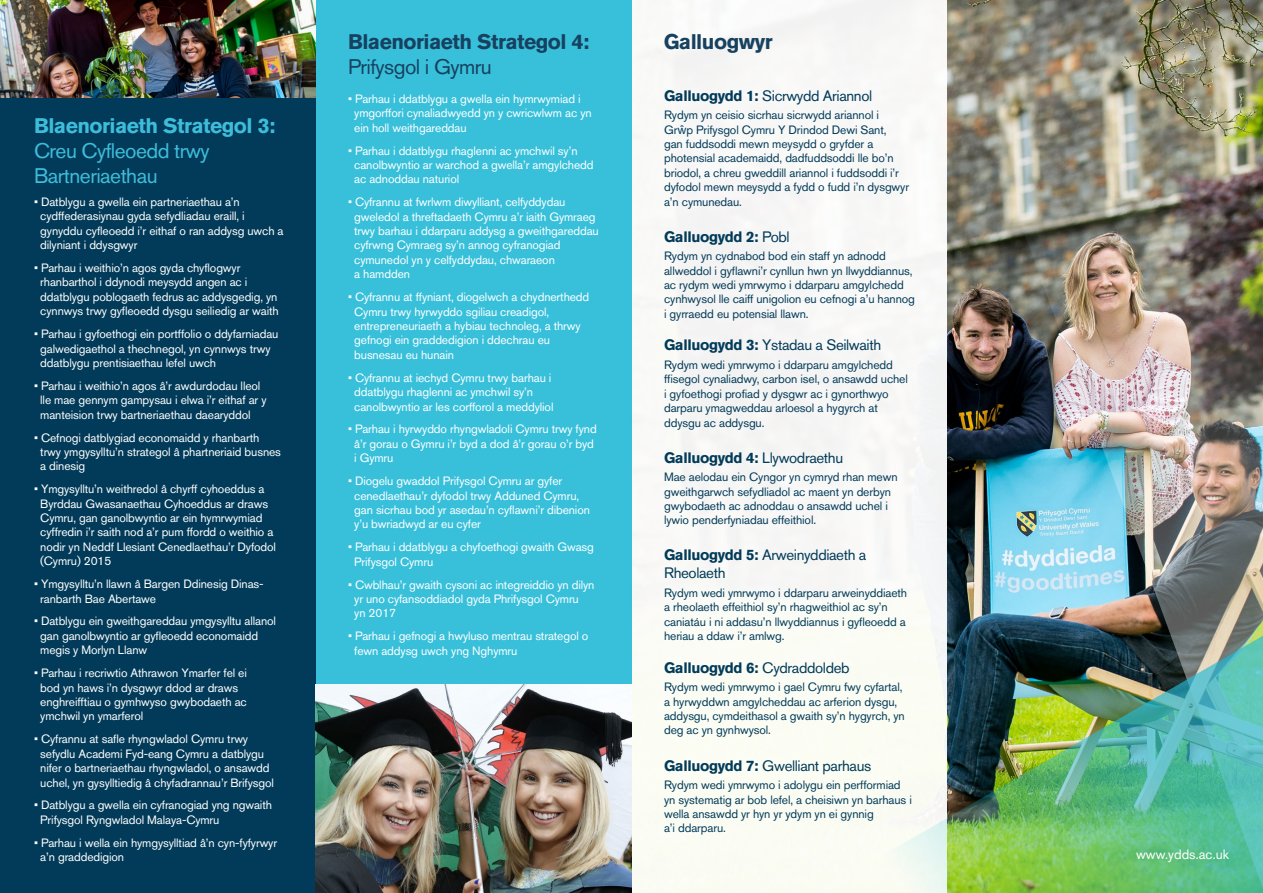
<style>
.page{position:relative;width:1263px;height:893px;background:#fff}
.page>*{position:absolute;margin:0;border:0;box-sizing:border-box;transform-origin:0 0}
.t1{font:700 21px "Akzidenz Grotesk BQ";letter-spacing:-.025em;color:#17415f}
.t2{font:21px/25.2px "Akzidenz Grotesk BQ";letter-spacing:-.025em;color:#3ebdda}
.t3{font:700 21px "Akzidenz Grotesk BQ";letter-spacing:-.025em;color:#3ebdda}
.t4{font:21px "Akzidenz Grotesk BQ";letter-spacing:-.025em;color:#17415f}
.t5{font:15px/18px "Akzidenz Grotesk BQ";letter-spacing:-.025em;color:#023b59}
.t6{font:700 15px "Akzidenz Grotesk BQ";letter-spacing:-.025em;color:#023b59}
.t7{font:13.5px "Akzidenz Grotesk BQ";color:#fff}
.t8{font:12px/14.4px "Akzidenz Grotesk BQ";letter-spacing:-.01em;color:#fff}
.t9{font:12px/14.4px "Akzidenz Grotesk BQ";letter-spacing:-.01em;color:#023b59}
.s1{font-weight:700}
.s2{font-family:"Helvetica Neue"}
.s3{font-weight:400}
</style>
<div class="page">
<div style="left:631px;top:0;width:316px;height:893px;background:#f9f9f5"></div>
<div style="left:0;top:90px;width:316px;height:803px;background:#023b59"></div>
<div style="left:316px;top:0;width:315px;height:685px;background:#38c0db"></div>
<img style="left:0;top:0;width:316px;height:98px">
<img style="left:316px;top:685px;width:315px;height:208px">
<img style="left:947px;top:23px;width:316px;height:596px">
<img style="left:904px;top:619px;width:359px;height:274px">
<h1 class="t3" style="left:34px;top:113px;width:243px">Blaenoriaeth Strategol 3:</h1>
<h1 class="t2" style="left:34px;top:138px;width:177px">Creu Cyfleoedd trwy<br>Bartneriaethau</h1>
<p class="t8" style="left:40px;top:194px;width:245px;text-indent:-6px">• Datblygu a gwella ein partneriaethau a’n cydffederasiynau gyda sefydliadau eraill, i gynyddu cyfleoedd i’r eithaf o ran addysg uwch a dilyniant i ddysgwyr</p>
<p class="t8" style="left:40px;top:261px;width:240px;text-indent:-6px">• Parhau i weithio’n agos gyda chyflogwyr rhanbarthol i ddynodi meysydd angen ac i ddatblygu poblogaeth fedrus ac addysgedig, yn cynnwys trwy gyfleoedd dysgu seiliedig ar waith</p>
<p class="t8" style="left:40px;top:327px;width:240px;text-indent:-6px">• Parhau i gyfoethogi ein portffolio o ddyfarniadau galwedigaethol a thechnegol, yn cynnwys trwy ddatblygu prentisiaethau lefel uwch</p>
<p class="t8" style="left:40px;top:378px;width:228px;text-indent:-6px">• Parhau i weithio’n agos â’r awdurdodau lleol lle mae gennym gampysau i elwa i’r eithaf ar y manteision trwy bartneriaethau daearyddol</p>
<p class="t8" style="left:40px;top:430px;width:242px;text-indent:-6px">• Cefnogi datblygiad economaidd y rhanbarth trwy ymgysylltu’n strategol â phartneriaid busnes a dinesig</p>
<p class="t8" style="left:40px;top:482px;width:237px;text-indent:-6px">• Ymgysylltu’n weithredol â chyrff cyhoeddus a Byrddau Gwasanaethau Cyhoeddus ar draws Cymru, gan ganolbwyntio ar ein hymrwymiad cyffredin i’r saith nod a’r pum ffordd o weithio a nodir yn Neddf Llesiant Cenedlaethau’r Dyfodol (Cymru) 2015</p>
<p class="t8" style="left:40px;top:577px;width:225px;text-indent:-6px">• Ymgysylltu’n llawn â Bargen Ddinesig Dinas&shy;ranbarth Bae Abertawe</p>
<p class="t8" style="left:40px;top:614px;width:237px;text-indent:-6px">• Datblygu ein gweithgareddau ymgysylltu allanol gan ganolbwyntio ar gyfleoedd economaidd megis y Morlyn Llanw</p>
<p class="t8" style="left:40px;top:666px;width:208px;text-indent:-6px">• Parhau i recriwtio Athrawon Ymarfer fel ei bod yn haws i’n dysgwyr ddod ar draws enghreifftiau o gymhwyso gwybodaeth ac ymchwil yn ymarferol</p>
<p class="t8" style="left:40px;top:732px;width:235px;text-indent:-6px">• Cyfrannu at safle rhyngwladol Cymru trwy sefydlu Academi Fyd-eang Cymru a datblygu nifer o bartneriaethau rhyngwladol, o ansawdd uchel, yn gysylltiedig â chyfadrannau’r Brifysgol</p>
<p class="t8" style="left:40px;top:798px;width:233px;text-indent:-6px">• Datblygu a gwella ein cyfranogiad yng ngwaith<br>Prifysgol Ryngwladol Malaya-Cymru</p>
<p class="t8" style="left:40px;top:835px;width:238px;text-indent:-6px">• Parhau i wella ein hymgysylltiad â’n cyn-fyfyrwyr a’n graddedigion</p>
<h1 class="t1" style="left:348px;top:29px;width:243px">Blaenoriaeth Strategol 4:</h1>
<h1 class="t4" style="left:348px;top:54px;width:145px">Prifysgol i Gymru</h1>
<p class="t8" style="left:354px;top:91px;width:239px;text-indent:-6px">• Parhau i ddatblygu a gwella ein hymrwymiad i ymgorffori cynaliadwyedd yn y cwricwlwm ac yn ein holl weithgareddau</p>
<p class="t8" style="left:354px;top:143px;width:241px;text-indent:-6px">• Parhau i ddatblygu rhaglenni ac ymchwil sy’n canolbwyntio ar warchod a gwella’r amgylchedd ac adnoddau naturiol</p>
<p class="t8" style="left:354px;top:195px;width:246px;text-indent:-6px">• Cyfrannu at fwrlwm diwylliant, celfyddydau gweledol a threftadaeth Cymru a’r iaith Gymraeg trwy barhau i ddarparu addysg a gweithgareddau cyfrwng Cymraeg sy’n annog cyfranogiad cymunedol yn y celfyddydau, chwaraeon<br>a hamdden</p>
<p class="t8" style="left:354px;top:290px;width:237px;text-indent:-6px">• Cyfrannu at ffyniant, diogelwch a chydnerthedd Cymru trwy hyrwyddo sgiliau creadigol, entrepreneuriaeth a hybiau technoleg, a thrwy gefnogi ein graddedigion i ddechrau eu busnesau eu hunain</p>
<p class="t8" style="left:354px;top:370px;width:201px;text-indent:-6px">• Cyfrannu at iechyd Cymru trwy barhau i ddatblygu rhaglenni ac ymchwil sy’n canolbwyntio ar les corfforol a meddyliol</p>
<p class="t8" style="left:354px;top:422px;width:244px;text-indent:-6px">• Parhau i hyrwyddo rhyngwladoli Cymru trwy fynd â’r gorau o Gymru i’r byd a dod â’r gorau o’r byd i Gymru</p>
<p class="t8" style="left:354px;top:474px;width:237px;text-indent:-6px">• Diogelu gwaddol Prifysgol Cymru ar gyfer cenedlaethau’r dyfodol trwy Adduned Cymru, gan sicrhau bod yr asedau’n cyflawni’r dibenion y’u bwriadwyd ar eu cyfer</p>
<p class="t8" style="left:354px;top:540px;width:241px;text-indent:-6px">• Parhau i ddatblygu a chyfoethogi gwaith Gwasg<br>Prifysgol Cymru</p>
<p class="t8" style="left:354px;top:577px;width:242px;text-indent:-6px">• Cwblhau’r gwaith cysoni ac integreiddio yn dilyn yr uno cyfansoddiadol gyda Phrifysgol Cymru<br>yn 2017</p>
<p class="t8" style="left:354px;top:629px;width:236px;text-indent:-6px">• Parhau i gefnogi a hwyluso mentrau strategol o fewn addysg uwch yng Nghymru</p>
<h1 class="t1" style="left:664px;top:29px;width:111px">Galluogwyr</h1>
<p class="t5" style="left:664px;top:86px;width:210px"><span class="s1">Galluogydd 1:</span> Sicrwydd Ariannol</p>
<p class="t9" style="left:664px;top:108px;width:247px">Rydym yn ceisio sicrhau sicrwydd ariannol i Gr<span class="s2">ŵ</span>p Prifysgol Cymru Y Drindod Dewi Sant,<br>gan fuddsoddi mewn meysydd o gryfder a photensial academaidd, dadfuddsoddi lle bo’n briodol, a chreu gweddill ariannol i fuddsoddi i’r dyfodol mewn meysydd a fydd o fudd i’n dysgwyr a’n cymunedau.</p>
<p class="t6" style="left:664px;top:228px;width:127px">Galluogydd 2: <span class="s3">Pobl</span></p>
<p class="t9" style="left:664px;top:249px;width:252px">Rydym yn cydnabod bod ein staff yn adnodd allweddol i gyflawni’r cynllun hwn yn llwyddiannus, ac rydym wedi ymrwymo i ddarparu amgylchedd cynhwysol lle caiff unigolion eu cefnogi a’u hannog i gyrraedd eu potensial llawn.</p>
<p class="t5" style="left:664px;top:336px;width:219px"><span class="s1">Galluogydd 3:</span> Ystadau a Seilwaith</p>
<p class="t9" style="left:664px;top:357px;width:245px">Rydym wedi ymrwymo i ddarparu amgylchedd ffisegol cynaliadwy, carbon isel, o ansawdd uchel i gyfoethogi profiad y dysgwr ac i gynorthwyo darparu ymagweddau arloesol a hygyrch at ddysgu ac addysgu.</p>
<p class="t6" style="left:664px;top:449px;width:181px">Galluogydd 4: <span class="s3">Llywodraethu</span></p>
<p class="t9" style="left:664px;top:470px;width:235px">Mae aelodau ein Cyngor yn cymryd rhan mewn gweithgarwch sefydliadol ac maent yn derbyn gwybodaeth ac adnoddau o ansawdd uchel i lywio penderfyniadau effeithiol.</p>
<p class="t5" style="left:664px;top:546px;width:204px"><span class="s1">Galluogydd 5:</span> Arweinyddiaeth a<br>Rheolaeth</p>
<p class="t9" style="left:664px;top:586px;width:245px">Rydym wedi ymrwymo i ddarparu arweinyddiaeth a rheolaeth effeithiol sy’n rhagweithiol ac sy’n caniatáu i ni addasu’n llwyddiannus i gyfleoedd a heriau a ddaw i’r amlwg.</p>
<p class="t6" style="left:664px;top:659px;width:187px">Galluogydd 6: <span class="s3">Cydraddoldeb</span></p>
<p class="t9" style="left:664px;top:680px;width:242px">Rydym wedi ymrwymo i gael Cymru fwy cyfartal, a hyrwyddwn amgylcheddau ac arferion dysgu, addysgu, cymdeithasol a gwaith sy’n hygyrch, yn deg ac yn gynhwysol.</p>
<p class="t5" style="left:664px;top:756px;width:209px"><span class="s1">Galluogydd 7:</span> Gwelliant parhaus</p>
<p class="t9" style="left:664px;top:778px;width:249px">Rydym wedi ymrwymo i adolygu ein perfformiad yn systematig ar bob lefel, a cheisiwn yn barhaus i wella ansawdd yr hyn yr ydym yn ei gynnig<br>a’i ddarparu.</p>
<p class="t7" style="left:1136px;top:846px;width:94px">www.ydds.ac.uk</p>
</div>
